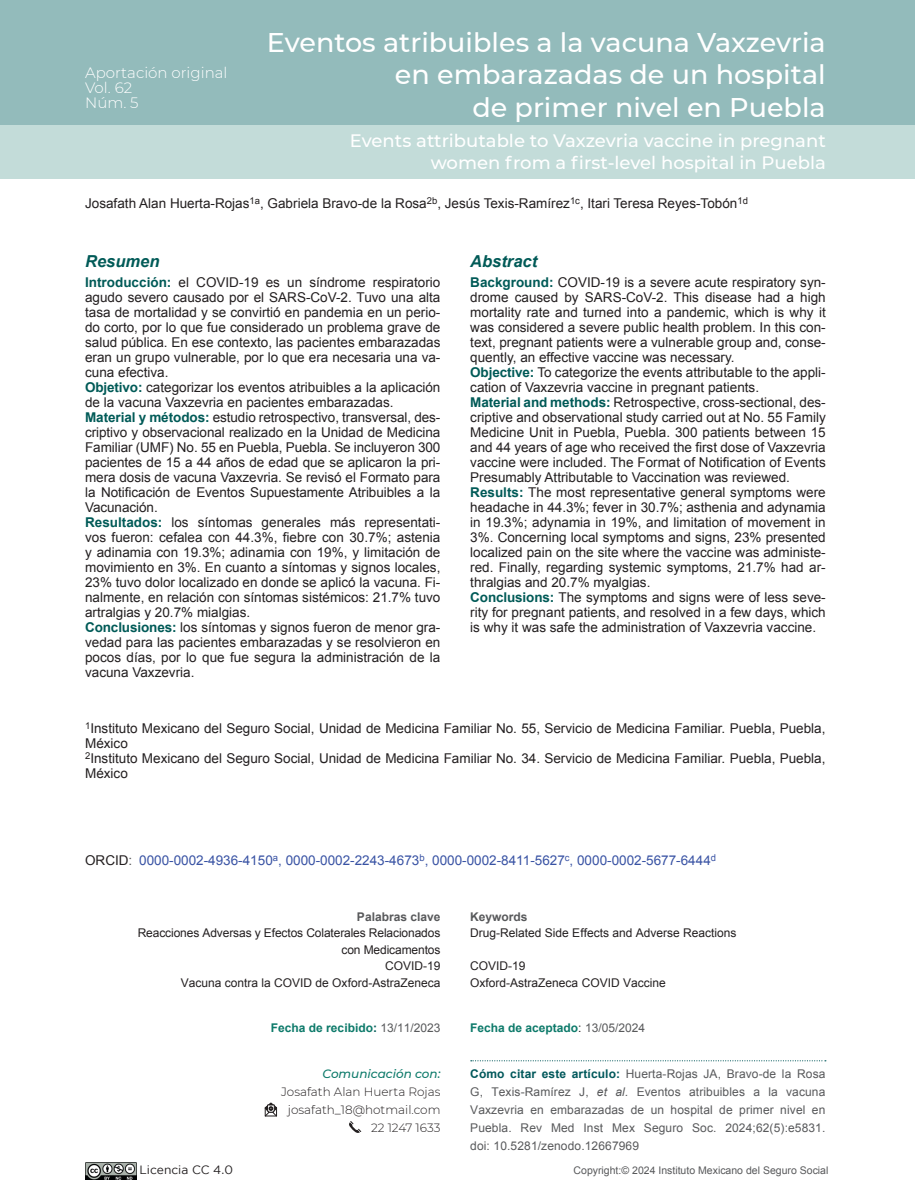
<style>
.page{position:relative;width:915px;height:1191px;background:#fff}
.page>*{position:absolute;margin:0;border:0;box-sizing:border-box;transform-origin:0 0}
.t1{font:500 27px/32.4px "Montserrat";color:#fff;text-align:right}
.t2{font:500 18px/21.6px "Montserrat";color:#fff;text-align:right}
.t3{font:italic 700 16.5px "Arial";color:#005a57}
.t4{font:300 15px/15px "Montserrat";color:#fff}
.t5{font:13.5px/15px "Arial";color:#231f20}
.t6{font:13.5px "Arial";color:#3953a4}
.t7{font:12px/18px "Arial";letter-spacing:.01em;color:#58595b;text-align:justify}
.t8{font:12px/16.5px "Arial";color:#231f20}
.t9{font:300 12px/18px "Montserrat";color:#231f20;text-align:right}
.t10{font:700 12px "Arial";color:#0d7a6a}
.t11{font:700 12px "Arial";color:#58595b}
.t12{font:italic 500 12px "Montserrat";color:#0d7a6a}
.t13{font:12px "Gotham";color:#231f20}
.t14{font:10.5px "Arial";color:#58595b}
.s1{font-weight:700;color:#005a57}
.s2{color:#231f20}
.s3{color:#58595b}
.s4{color:#005a57}
.s5{font-weight:400;color:#58595b}
.s6{font-weight:400;color:#231f20}
.s7{font-weight:700;color:#01585b}
.s8{font-style:italic}
</style>
<div class="page">
<div style="left:0;top:0;width:914px;height:125px;background:#93bbbb"></div>
<div style="left:0;top:125px;width:914px;height:54px;background:#c3dcd9"></div>
<svg style="left:470px;top:1060px;width:355px;height:1px"></svg>
<svg style="left:264px;top:1102px;width:13px;height:15px"></svg>
<svg style="left:349px;top:1121px;width:13px;height:12px"></svg>
<img style="left:85px;top:1162px;width:51px;height:17px">
<p class="t4" style="left:85px;top:64px;width:144px">Aportación original<br>Vol. 62<br>Núm. 5</p>
<h1 class="t1" style="left:267px;top:25px;width:560px">Eventos atribuibles a la vacuna Vaxzevria en embarazadas de un hospital<br>de primer nivel en Puebla</h1>
<h2 class="t2" style="left:350px;top:129px;width:477px">Events attributable to Vaxzevria vaccine in pregnant women from a first-level hospital in Puebla</h2>
<p class="t5" style="left:85px;top:196px;width:664px">Josafath Alan Huerta-Rojas<sup>1a</sup>, Gabriela Bravo-de la Rosa<sup>2b</sup>, Jesús Texis-Ramírez<sup>1c</sup>, Itari Teresa Reyes-Tobón<sup>1d</sup></p>
<p class="t3" style="left:85px;top:251px;width:76px">Resumen</p>
<p class="t3" style="left:470px;top:251px;width:68px">Abstract</p>
<p class="t5" style="left:470px;top:275px;width:357px"><span class="s1">Background:</span> COVID-19 is a severe acute respiratory syn&shy;drome caused by SARS-CoV-2. This disease had a high mortality rate and turned into a pandemic, which is why it was considered a severe public health problem. In this con&shy;text, pregnant patients were a vulnerable group and, conse&shy;quently, an effective vaccine was necessary.<br><span class="s1">Objective:</span> To categorize the events attributable to the appli&shy;cation of Vaxzevria vaccine in pregnant patients.<br><span class="s1">Material and methods:</span> Retrospective, cross-sectional, des&shy;criptive and observational study carried out at No. 55 Family Medicine Unit in Puebla, Puebla. 300 patients between 15 and 44 years of age who received the first dose of Vaxzevria vaccine were included. The Format of Notification of Events Presumably Attributable to Vaccination was reviewed.<br><span class="s1">Results:</span> The most representative general symptoms were headache in 44.3%; fever in 30.7%; asthenia and adynamia in 19.3%; adynamia in 19%, and limitation of movement in 3%. Concerning local symptoms and signs, 23% presented localized pain on the site where the vaccine was administe&shy;red. Finally, regarding systemic symptoms, 21.7% had ar&shy;thralgias and 20.7% myalgias.<br><span class="s1">Conclusions:</span> The symptoms and signs were of less seve&shy;rity for pregnant patients, and resolved in a few days, which is why it was safe the administration of Vaxzevria vaccine.</p>
<p class="t5" style="left:85px;top:275px;width:357px"><span class="s1">Introducción:</span> el COVID-19 es un síndrome respiratorio agudo severo causado por el SARS-CoV-2. Tuvo una alta tasa de mortalidad y se convirtió en pandemia en un perio&shy;do corto, por lo que fue considerado un problema grave de salud pública. En ese contexto, las pacientes embarazadas eran un grupo vulnerable, por lo que era necesaria una va&shy;cuna efectiva.<br><span class="s1">Objetivo:</span> categorizar los eventos atribuibles a la aplicación de la vacuna Vaxzevria en pacientes embarazadas.<br><span class="s1">Material y métodos:</span> estudio retrospectivo, transversal, des&shy;criptivo y observacional realizado en la Unidad de Medicina Familiar (UMF) No. 55 en Puebla, Puebla. Se incluyeron 300 pacientes de 15 a 44 años de edad que se aplicaron la pri&shy;mera dosis de vacuna Vaxzevria. Se revisó el Formato para la Notificación de Eventos Supuestamente Atribuibles a la Vacunación.<br><span class="s1">Resultados:</span> los síntomas generales más representati&shy;vos fueron: cefalea con 44.3%, fiebre con 30.7%; astenia y adinamia con 19.3%; adinamia con 19%, y limitación de movimiento en 3%. En cuanto a síntomas y signos locales, 23% tuvo dolor localizado en donde se aplicó la vacuna. Fi&shy;nalmente, en relación con síntomas sistémicos: 21.7% tuvo artralgias y 20.7% mialgias.<br><span class="s1">Conclusiones:</span> los síntomas y signos fueron de menor gra&shy;vedad para las pacientes embarazadas y se resolvieron en pocos días, por lo que fue segura la administración de la vacuna Vaxzevria.</p>
<p class="t5" style="left:85px;top:721px;width:741px"><sup>1</sup>Instituto Mexicano del Seguro Social, Unidad de Medicina Familiar No. 55, Servicio de Medicina Familiar. Puebla, Puebla, México<br><sup>2</sup>Instituto Mexicano del Seguro Social, Unidad de Medicina Familiar No. 34. Servicio de Medicina Familiar. Puebla, Puebla, México</p>
<p class="t6" style="left:85px;top:851px;width:632px"><span class="s2">ORCID</span><span class="s3">:</span> 0000-0002-4936-4150<sup>a</sup>, 0000-0002-2243-4673<sup>b</sup>, 0000-0002-8411-5627<sup>c</sup>, 0000-0002-5677-6444<sup>d</sup></p>
<p class="t11" style="left:357px;top:908px;width:85px">Palabras clave</p>
<p class="t8" style="left:138px;top:924px;width:304px;text-align:right">Reacciones Adversas y Efectos Colaterales Relacionados con Medicamentos<br>COVID-19<br>Vacuna contra la COVID de Oxford-AstraZeneca</p>
<p class="t11" style="left:470px;top:908px;width:59px">Keywords</p>
<p class="t8" style="left:470px;top:924px;width:268px">Drug-Related Side Effects and Adverse Reactions</p>
<p class="t8" style="left:470px;top:957px;width:197px">COVID-19<br>Oxford-AstraZeneca COVID Vaccine</p>
<p class="t10" style="left:271px;top:1019px;width:171px">Fecha de recibido<span class="s4">:</span> <span class="s5">13/11/2023</span></p>
<p class="t10" style="left:470px;top:1020px;width:176px">Fecha de aceptado<span class="s6">:</span> <span class="s5">13/05/2024</span></p>
<p class="t12" style="left:322px;top:1065px;width:119px">Comunicación con:</p>
<p class="t9" style="left:281px;top:1082px;width:161px">Josafath Alan Huerta Rojas josafath_18@hotmail.com<br>22 1247 1633</p>
<p class="t7" style="left:470px;top:1064px;width:356px"><span class="s7">Cómo citar este artículo:</span> Huerta-Rojas JA, Bravo-de la Rosa G, Texis-Ramírez J, <span class="s8">et al.</span> Eventos atribuibles a la vacuna Vaxzevria en embarazadas de un hospital de primer nivel en Puebla. Rev Med Inst Mex Seguro Soc. 2024;62(5):e5831. doi: 10.5281/zenodo.12667969</p>
<p class="t13" style="left:139px;top:1162px;width:95px">Licencia CC 4.0</p>
<p class="t14" style="left:573px;top:1163px;width:256px">Copyright:© 2024 Instituto Mexicano del Seguro Social</p>
</div>
